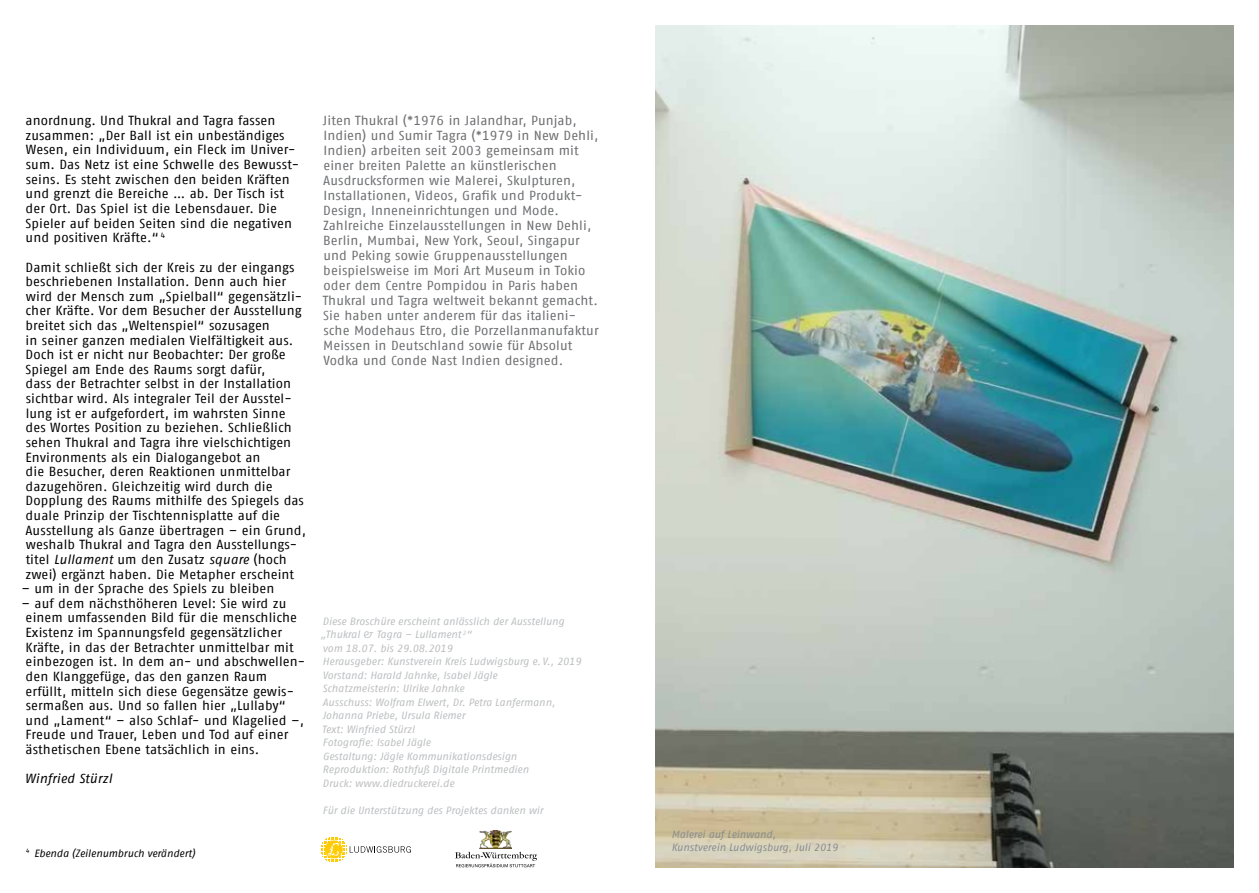
<style>
.page{position:relative;width:1259px;height:893px;background:#fff}
.page>*{position:absolute;margin:0;border:0;box-sizing:border-box;transform-origin:0 0}
.t1{font:13.2px/14.5px "Fago Offc";letter-spacing:.005em;color:#000}
.t2{font:13.2px/15px "Fago Offc";letter-spacing:.005em;color:#6d6e71}
.t3{font:italic 13.2px "Fago Offc";letter-spacing:.005em;color:#000}
.t4{font:italic 10.5px/13.5px "Fago Offc";letter-spacing:-.005em;color:#bcbec0}
.t5{font:italic 10.5px/13.5px "Fago Offc";color:#8a8c8e}
.t6{font:italic 10.5px "Fago Offc";color:#000}
.s1{font-style:italic}
</style>
<div class="page">
<svg style="left:321px;top:837px;width:90px;height:25px"></svg>
<svg style="left:455px;top:852px;width:82px;height:15px"></svg>
<img style="left:479px;top:830px;width:33px;height:18px">
<img style="left:655px;top:26px;width:578px;height:841px">
<p class="t1" style="left:25px;top:114px;width:275px">anordnung. Und Thukral and Tagra fassen zusammen: „Der Ball ist ein unbeständiges Wesen, ein Individuum, ein Fleck im Univer&shy;sum. Das Netz ist eine Schwelle des Bewusst&shy;seins. Es steht zwischen den beiden Kräften und grenzt die Bereiche … ab. Der Tisch ist der Ort. Das Spiel ist die Lebensdauer. Die Spieler auf beiden Seiten sind die negativen und positiven Kräfte.“ <sup>4</sup></p>
<p class="t1" style="left:25px;top:260px;width:282px">Damit schließt sich der Kreis zu der eingangs beschriebenen Installation. Denn auch hier wird der Mensch zum „Spielball“ gegensätzli&shy;cher Kräfte. Vor dem Besucher der Ausstellung breitet sich das „Weltenspiel“ sozusagen<br>in seiner ganzen medialen Vielfältigkeit aus.<br>Doch ist er nicht nur Beobachter: Der große Spiegel am Ende des Raums sorgt dafür,<br>dass der Betrachter selbst in der Installation sichtbar wird. Als integraler Teil der Ausstel&shy;lung ist er aufgefordert, im wahrsten Sinne des Wortes Position zu beziehen. Schließlich sehen Thukral and Tagra ihre vielschichtigen Environments als ein Dialogangebot an<br>die Besucher, deren Reaktionen unmittelbar dazugehören. Gleichzeitig wird durch die Dopplung des Raums mithilfe des Spiegels das duale Prinzip der Tischtennisplatte auf die Ausstellung als Ganze übertragen – ein Grund, weshalb Thukral and Tagra den Ausstellungs&shy;titel <span class="s1">Lullament</span> um den Zusatz <span class="s1">square</span> (hoch zwei) ergänzt haben. Die Metapher erscheint</p>
<p class="t1" style="left:21px;top:581px;width:254px">– um in der Sprache des Spiels zu bleiben</p>
<p class="t1" style="left:26px;top:596px;width:281px;text-indent:-4px">– auf dem nächsthöheren Level: Sie wird zu einem umfassenden Bild für die menschliche Existenz im Spannungsfeld gegensätzlicher Kräfte, in das der Betrachter unmittelbar mit einbezogen ist. In dem an- und abschwellen&shy;den Klanggefüge, das den ganzen Raum erfüllt, mitteln sich diese Gegensätze gewis&shy;sermaßen aus. Und so fallen hier „Lullaby“ und „Lament“ – also Schlaf- und Klagelied –, Freude und Trauer, Leben und Tod auf einer ästhetischen Ebene tatsächlich in eins.</p>
<p class="t3" style="left:25px;top:771px;width:89px">Winfried Stürzl</p>
<p class="t6" style="left:26px;top:847px;width:171px"><sup>4</sup> Ebenda (Zeilenumbruch verändert)</p>
<p class="t2" style="left:323px;top:113px;width:277px">Jiten Thukral (*1976 in Jalandhar, Punjab, Indien) und Sumir Tagra (*1979 in New Dehli, Indien) arbeiten seit 2003 gemeinsam mit einer breiten Palette an künstlerischen Ausdrucksformen wie Malerei, Skulpturen, Installationen, Videos, Grafik und Produkt-Design, Inneneinrichtungen und Mode.<br>Zahlreiche Einzelausstellungen in New Dehli, Berlin, Mumbai, New York, Seoul, Singapur und Peking sowie Gruppenausstellungen beispielsweise im Mori Art Museum in Tokio oder dem Centre Pompidou in Paris haben Thukral und Tagra weltweit bekannt gemacht.<br>Sie haben unter anderem für das italieni&shy;sche Modehaus Etro, die Porzellanmanufaktur Meissen in Deutschland sowie für Absolut Vodka und Conde Nast Indien designed.</p>
<p class="t4" style="left:320px;top:615px;width:262px">Diese Broschüre erscheint anlässlich der Ausstellung „Thukral &amp; Tagra – Lullament <sup>2</sup>“<br>vom 18.07. bis 29.08.2019<br>Herausgeber: Kunstverein Kreis Ludwigsburg e.V., 2019<br>Vorstand: Harald Jahnke, Isabel Jägle<br>Schatzmeisterin: Ulrike Jahnke<br>Ausschuss: Wolfram Elwert, Dr. Petra Lanfermann, Johanna Priebe, Ursula Riemer<br>Text: Winfried Stürzl<br>Fotografie: Isabel Jägle<br>Gestaltung: Jägle Kommunikationsdesign Reproduktion: Rothfuß Digitale Printmedien<br>Druck: www.diedruckerei.de</p>
<p class="t4" style="left:323px;top:804px;width:222px">Für die Unterstützung des Projektes danken wir</p>
<p class="t5" style="left:671px;top:827px;width:168px">Malerei auf Leinwand,<br>Kunstverein Ludwigsburg, Juli 2019</p>
</div>
